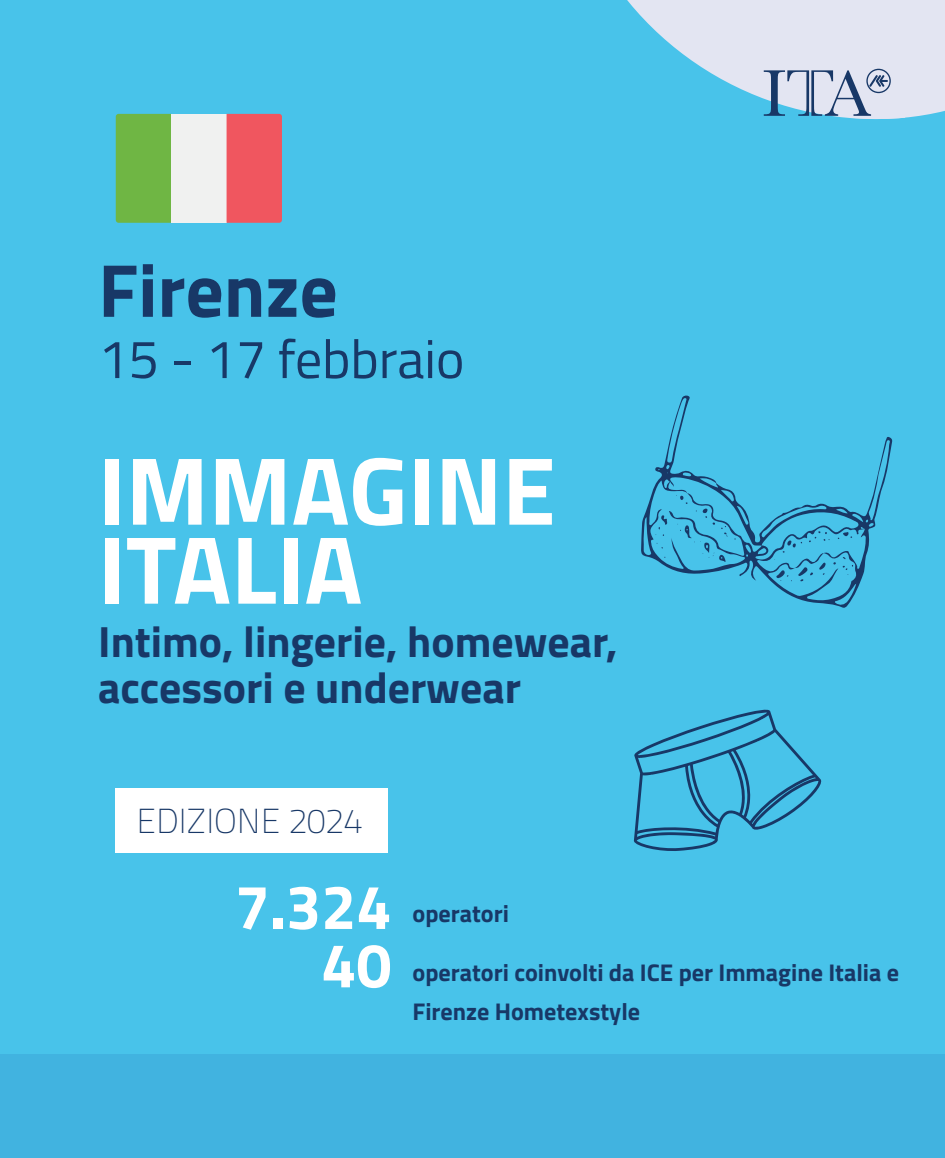
<style>
.page{position:relative;width:945px;height:1158px;background:#48c3ea}
.page>*{position:absolute;margin:0;border:0;box-sizing:border-box;transform-origin:0 0}
.t1{font:700 96.6px/79px "Titillium Web";color:#fff}
.t2{font:700 75.16px "Titillium Web";color:#183867}
.t3{font:700 62.82px/58.4px "Titillium Web";color:#fff;text-align:right}
.t4{font:54.25px "Titillium Web";letter-spacing:-.005em;color:#183867}
.t5{font:700 43.75px/45.5px "Titillium Web";color:#183867}
.t6{font:34.65px "Titillium Text 25 L 1 wt";color:#183867}
.t7{font:700 24.15px/39.4px "Titillium Web";color:#183867}
</style>
<div class="page">
<div style="left:116px;top:114px;width:55px;height:109px;background:#6fb644"></div>
<div style="left:171px;top:114px;width:56px;height:109px;background:#f0f1f0"></div>
<div style="left:227px;top:114px;width:55px;height:109px;background:#f0565f"></div>
<div style="left:116px;top:788px;width:272px;height:65px;background:#fff"></div>
<div style="left:0;top:1054px;width:945px;height:104px;background:#41b3e0"></div>
<svg style="left:627px;top:0;width:318px;height:120px"></svg>
<svg style="left:641px;top:395px;width:252px;height:213px"></svg>
<svg style="left:656px;top:515px;width:12px;height:21px"></svg>
<svg style="left:657px;top:543px;width:6px;height:5px"></svg>
<svg style="left:676px;top:495px;width:52px;height:67px"></svg>
<svg style="left:774px;top:531px;width:79px;height:50px"></svg>
<svg style="left:633px;top:709px;width:189px;height:142px"></svg>
<h2 class="t2" style="left:98px;top:233px;width:241px">Firenze</h2>
<h3 class="t4" style="left:98px;top:319px;width:368px">15 - 17 febbraio</h3>
<h1 class="t1" style="left:98px;top:446px;width:459px">IMMAGINE<br>ITALIA</h1>
<h3 class="t5" style="left:98px;top:617px;width:521px">Intimo, lingerie, homewear, accessori e underwear</h3>
<h3 class="t6" style="left:136px;top:796px;width:227px">EDIZIONE 2024</h3>
<h3 class="t3" style="left:235px;top:874px;width:158px">7.324<br>40</h3>
<p class="t7" style="left:413px;top:893px;width:98px">operatori</p>
<p class="t7" style="left:413px;top:951px;width:488px">operatori coinvolti da ICE per Immagine Italia e<br>Firenze Hometexstyle</p>
</div>
